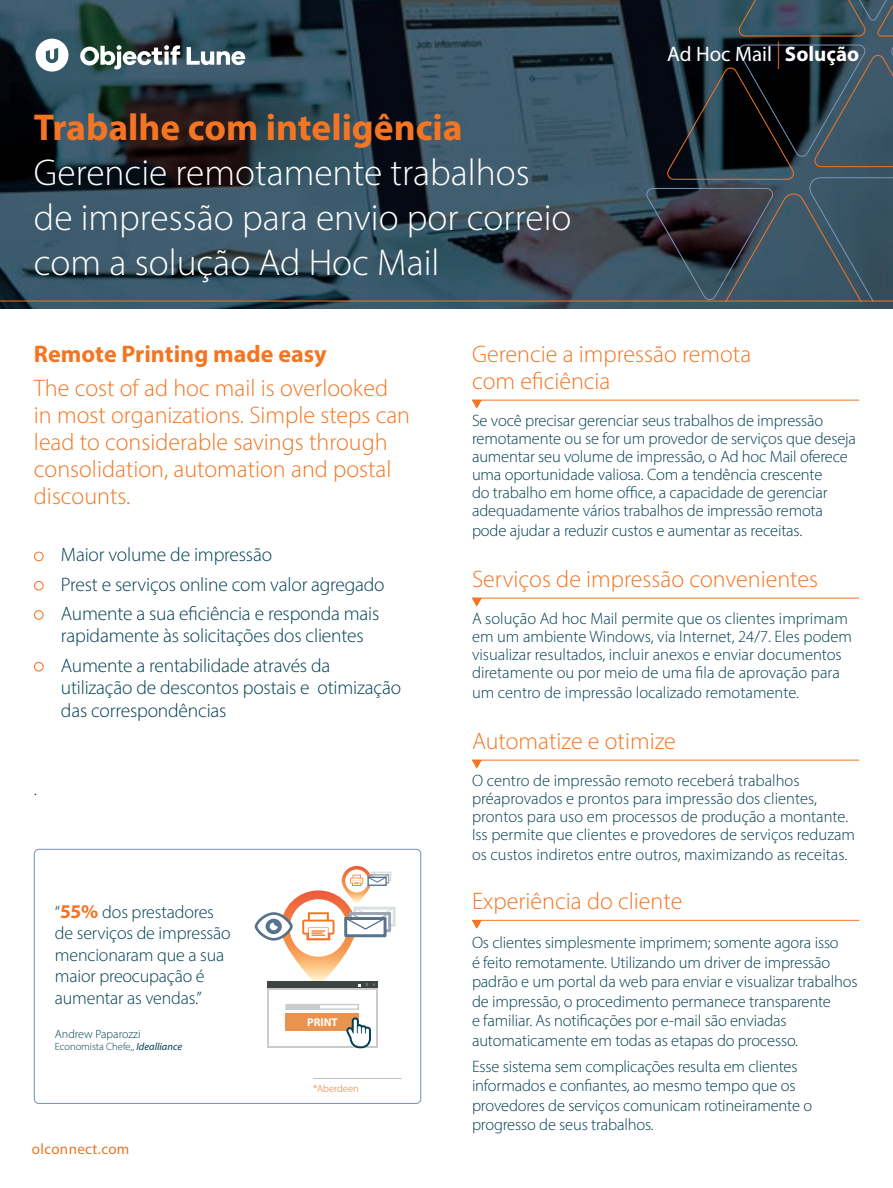
<style>
.page{position:relative;width:893px;height:1188px;background:#fff}
.page>*{position:absolute;margin:0;border:0;box-sizing:border-box;transform-origin:0 0}
.t1{font:300 37.5px/45px "Myriad Pro";color:#fff}
.t2{font:700 37.5px "Myriad Pro";color:#f47523}
.t3{font:300 24px/27px "Myriad Pro";color:#f47521}
.t4{font:700 24px "Myriad Pro";color:#f47521}
.t5{font:21px "Myriad Pro";color:#fff}
.t6{font:300 19.5px/29.2px "Myriad Pro";letter-spacing:-.01em;color:#013f52}
.t7{font:300 18px/21.6px "Myriad Pro";letter-spacing:-.01em;color:#013f52}
.t8{font:300 16.5px/18px "Myriad Pro";letter-spacing:-.01em;color:#013f52}
.t9{font:15px "Myriad Pro";letter-spacing:.025em;color:#ec7526}
.t10{font:300 12px "Myriad Pro";color:#013f52}
.t11{font:700 11.25px "Myriad Pro";color:#fff}
.t12{font:300 10.5px "Myriad Pro";color:#013f52}
.t13{font:300 10.5px "Myriad Pro";color:#f47521}
.s1{font-weight:300;font-size:40.5px;color:#f47523}
.s2{font-weight:700}
.s3{font-weight:700;font-size:19.5px;color:#f47523}
.s4{font-weight:400;font-style:italic}
</style>
<div class="page">
<img style="left:0;top:0;width:893px;height:309px">
<svg style="left:644px;top:0;width:249px;height:301px;background:#2e3f4b"></svg>
<svg style="left:666px;top:0;width:227px;height:240px;background:#2b3a44"></svg>
<div style="left:34px;top:849px;width:387px;height:255px;border:1px solid #7390ae;border-radius:5px"></div>
<div style="left:34px;top:552px;width:10px;height:9px;border:1px solid #f47523;border-radius:50%"></div>
<div style="left:34px;top:581px;width:10px;height:10px;border:1px solid #f47523;border-radius:50%"></div>
<div style="left:34px;top:610px;width:10px;height:10px;border:1px solid #f47523;border-radius:50%"></div>
<div style="left:34px;top:662px;width:10px;height:10px;border:1px solid #f47523;border-radius:50%"></div>
<hr style="left:472px;top:400px;width:387px;height:1px;background:#f47523">
<svg style="left:472px;top:400px;width:10px;height:8px"></svg>
<hr style="left:472px;top:598px;width:387px;height:1px;background:#f47523">
<svg style="left:472px;top:598px;width:10px;height:8px"></svg>
<hr style="left:472px;top:760px;width:387px;height:1px;background:#f47523">
<svg style="left:472px;top:760px;width:10px;height:8px"></svg>
<hr style="left:472px;top:920px;width:387px;height:1px;background:#f47523">
<svg style="left:472px;top:920px;width:10px;height:9px"></svg>
<hr style="left:0;top:301px;width:893px;height:1px;background:#f47523">
<hr style="left:313px;top:1078px;width:89px;height:1px;background:#bcc3c7">
<img style="left:342px;top:866px;width:29px;height:38px">
<div style="left:345px;top:869px;width:23px;height:23px;background:#fff;border-radius:50%"></div>
<svg style="left:350px;top:871px;width:42px;height:15px"></svg>
<img style="left:284px;top:890px;width:71px;height:91px">
<div style="left:290px;top:899px;width:57px;height:58px;background:#fff;border-radius:50%"></div>
<svg style="left:302px;top:912px;width:32px;height:28px"></svg>
<div style="left:267px;top:988px;width:111px;height:60px;background:#cbcbcb"></div>
<div style="left:267px;top:981px;width:111px;height:7px;background:#3f4445"></div>
<svg style="left:359px;top:984px;width:16px;height:3px"></svg>
<div style="left:269px;top:990px;width:107px;height:56px;background:#fff"></div>
<div style="left:286px;top:1004px;width:33px;height:6px;background:#cbcbcb"></div>
<div style="left:286px;top:1014px;width:73px;height:17px;background:#ea9351"></div>
<div style="left:285px;top:1004px;width:74px;height:6px;border:1px solid #cbcbcb"></div>
<div style="left:344px;top:917px;width:42px;height:20px;background:#fff;border:3px solid #57738b"></div>
<svg style="left:343px;top:905px;width:53px;height:25px"></svg>
<svg style="left:255px;top:912px;width:38px;height:29px"></svg>
<svg style="left:346px;top:1017px;width:25px;height:31px"></svg>
<svg style="left:80px;top:45px;width:100px;height:24px"></svg>
<svg style="left:187px;top:47px;width:58px;height:18px"></svg>
<svg style="left:36px;top:39px;width:32px;height:33px"></svg>
<h1 class="t2" style="left:34px;top:103px;width:430px">Trabalhe com inteligência</h1>
<h1 class="t1" style="left:34px;top:150px;width:539px">Gerencie remotamente trabalhos de impressão para envio por correio com a solução Ad Hoc Mail</h1>
<p class="t5" style="left:667px;top:41px;width:194px">Ad Hoc Mail <span class="s1">I</span> <span class="s2">Solução</span></p>
<h2 class="t4" style="left:34px;top:338px;width:294px">Remote Printing made easy</h2>
<h2 class="t3" style="left:34px;top:374px;width:378px">The cost of ad hoc mail is overlooked in most organizations. Simple steps can lead to considerable savings through consolidation, automation and postal discounts.</h2>
<p class="t6" style="left:61px;top:540px;width:325px">Maior volume de impressão<br>Prest e serviços online com valor agregado<br>Aumente a sua eficiência e responda mais</p>
<p class="t6" style="left:61px;top:621px;width:304px">rapidamente às solicitações dos clientes<br>Aumente a rentabilidade através da</p>
<p class="t6" style="left:61px;top:676px;width:342px;line-height:22.5px">utilização de descontos postais e otimização das correspondências</p>
<p class="t7" style="left:34px;top:778px;width:5px">.</p>
<p class="t7" style="left:55px;top:901px;width:177px">“<span class="s3">55%</span> dos prestadores de serviços de impressão mencionaram que a sua maior preocupação é aumentar as vendas.”</p>
<p class="t10" style="left:55px;top:1026px;width:87px">Andrew Paparozzi</p>
<p class="t12" style="left:55px;top:1040px;width:129px">Economista Chefe,, <span class="s4">Idealliance</span></p>
<p class="t11" style="left:307px;top:1015px;width:32px">PRINT</p>
<p class="t13" style="left:313px;top:1083px;width:47px">*Aberdeen</p>
<p class="t9" style="left:32px;top:1140px;width:99px">olconnect.com</p>
<h2 class="t3" style="left:472px;top:340px;width:281px;line-height:26.5px">Gerencie a impressão remota com eficiência</h2>
<p class="t8" style="left:472px;top:412px;width:386px">Se você precisar gerenciar seus trabalhos de impressão remotamente ou se for um provedor de serviços que deseja aumentar seu volume de impressão, o Ad hoc Mail oferece uma oportunidade valiosa. Com a tendência crescente<br>do trabalho em home office, a capacidade de gerenciar adequadamente vários trabalhos de impressão remota</p>
<p class="t8" style="left:472px;top:521px;width:332px">pode ajudar a reduzir custos e aumentar as receitas.</p>
<h2 class="t3" style="left:472px;top:565px;width:348px">Serviços de impressão convenientes</h2>
<p class="t8" style="left:472px;top:610px;width:381px">A solução Ad hoc Mail permite que os clientes imprimam em um ambiente Windows, via Internet, 24/7. Eles podem visualizar resultados, incluir anexos e enviar documentos diretamente ou por meio de uma fila de aprovação para</p>
<p class="t8" style="left:472px;top:683px;width:329px">um centro de impressão localizado remotamente.</p>
<h2 class="t3" style="left:472px;top:727px;width:205px">Automatize e otimize</h2>
<p class="t8" style="left:472px;top:772px;width:384px">O centro de impressão remoto receberá trabalhos préaprovados e prontos para impressão dos clientes, prontos para uso em processos de produção a montante.<br>Iss permite que clientes e provedores de serviços reduzam</p>
<p class="t8" style="left:472px;top:845px;width:377px">os custos indiretos entre outros, maximizando as receitas.</p>
<h2 class="t3" style="left:472px;top:887px;width:212px">Experiência do cliente</h2>
<p class="t8" style="left:472px;top:933px;width:387px;line-height:19.5px">Os clientes simplesmente imprimem; somente agora isso<br>é feito remotamente. Utilizando um driver de impressão padrão e um portal da web para enviar e visualizar trabalhos de impressão, o procedimento permanece transparente<br>e familiar. As notificações por e-mail são enviadas automaticamente em todas as etapas do processo.</p>
<p class="t8" style="left:472px;top:1056px;width:342px;line-height:19.5px">Esse sistema sem complicações resulta em clientes informados e confiantes, ao mesmo tempo que os provedores de serviços comunicam rotineiramente o progresso de seus trabalhos.</p>
</div>
